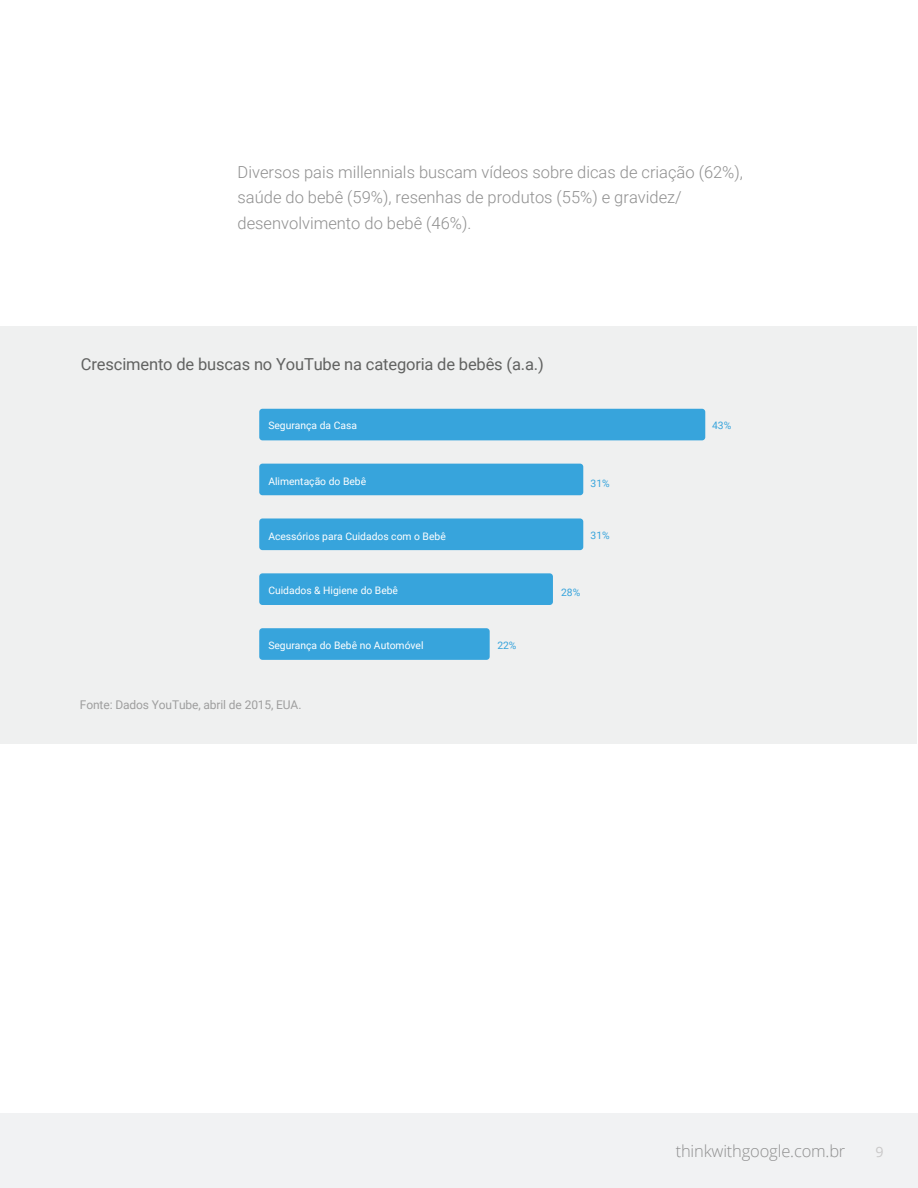
<style>
.page{position:relative;width:918px;height:1188px;background:#fff}
.page>*{position:absolute;margin:0;border:0;box-sizing:border-box;transform-origin:0 0}
.t1{font:300 16.5px/25.8px "Roboto";color:#8f8f8f}
.t2{font:16.5px "Roboto";letter-spacing:-.01em;color:#616261}
.t3{font:300 16.5px "Open Sans";letter-spacing:-.01em;color:#8f8f8f}
.t4{font:14.25px "Open Sans";color:#c9c8c8}
.t5{font:12px "Roboto";letter-spacing:-.01em;color:#9e9e9e}
.t6{font:10.35px "Roboto";color:#fff}
.t7{font:10.35px "Roboto";color:#37a4dc}
</style>
<div class="page">
<div style="left:1px;top:326px;width:916px;height:418px;background:#eff0f0"></div>
<div style="left:259px;top:628px;width:231px;height:32px;background:#37a4dc;border-radius:3px"></div>
<div style="left:259px;top:573px;width:294px;height:32px;background:#37a4dc;border-radius:3px"></div>
<div style="left:259px;top:518px;width:324px;height:32px;background:#37a4dc;border-radius:3px"></div>
<div style="left:259px;top:464px;width:324px;height:31px;background:#37a4dc;border-radius:3px"></div>
<div style="left:259px;top:409px;width:446px;height:31px;background:#37a4dc;border-radius:3px"></div>
<div style="left:0;top:1114px;width:918px;height:74px;background:#f1f2f3"></div>
<p class="t1" style="left:238px;top:158px;width:507px">Diversos pais millennials buscam vídeos sobre dicas de criação (62%), saúde do bebê (59%), resenhas de produtos (55%) e gravidez/ desenvolvimento do bebê (46%).</p>
<p class="t2" style="left:81px;top:353px;width:464px">Crescimento de buscas no YouTube na categoria de bebês (a.a.)</p>
<p class="t6" style="left:268px;top:418px;width:90px">Segurança da Casa</p>
<p class="t6" style="left:268px;top:474px;width:99px">Alimentação do Bebê</p>
<p class="t6" style="left:268px;top:529px;width:179px">Acessórios para Cuidados com o Bebê</p>
<p class="t6" style="left:268px;top:583px;width:131px">Cuidados &amp; Higiene do Bebê</p>
<p class="t6" style="left:268px;top:638px;width:157px">Segurança do Bebê no Automóvel</p>
<p class="t7" style="left:497px;top:638px;width:21px">22%</p>
<p class="t7" style="left:591px;top:476px;width:21px">31%</p>
<p class="t7" style="left:591px;top:528px;width:21px">31%</p>
<p class="t7" style="left:561px;top:585px;width:21px">28%</p>
<p class="t5" style="left:80px;top:697px;width:223px">Fonte: Dados YouTube, abril de 2015, EUA.</p>
<p class="t7" style="left:712px;top:418px;width:21px">43%</p>
<p class="t3" style="left:676px;top:1139px;width:171px">thinkwithgoogle.com.br</p>
<p class="t4" style="left:876px;top:1142px;width:10px">9</p>
</div>
